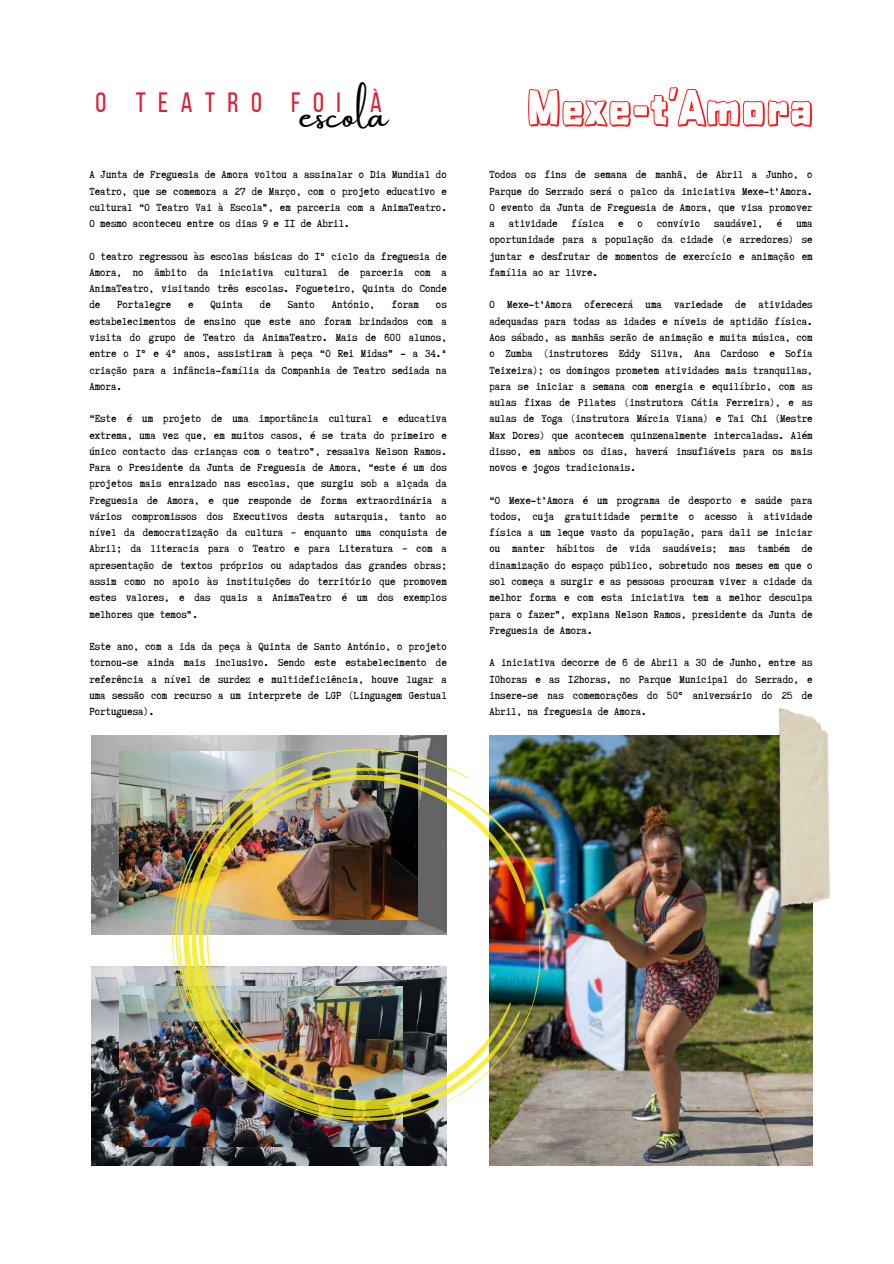
<style>
.page{position:relative;width:894px;height:1264px;background:#fff}
.page>*{position:absolute;margin:0;border:0;box-sizing:border-box;transform-origin:0 0}
.t1{font:50.85px "Rabanera";color:#ff1616}
.t2{font:36.6px "Amsterdam One";color:#000}
.t3{font:27.9px "Bebas Neue";letter-spacing:.445em;color:#dd1e38}
.t4{font:12.15px/16.2px "Truetypewriter Polygl OTT";color:#000;text-align:justify}
</style>
<div class="page">
<img style="left:92px;top:735px;width:354px;height:199px">
<img style="left:119px;top:751px;width:53px;height:168px">
<img style="left:92px;top:966px;width:354px;height:199px">
<img style="left:119px;top:986px;width:284px;height:160px">
<img style="left:489px;top:735px;width:323px;height:430px">
<img style="left:469px;top:767px;width:81px;height:354px">
<svg style="left:267px;top:1121px;width:82px;height:1px"></svg>
<img style="left:172px;top:748px;width:297px;height:342px">
<img style="left:175px;top:755px;width:148px;height:114px">
<img style="left:175px;top:869px;width:366px;height:252px">
<img style="left:779px;top:708px;width:49px;height:198px">
<h2 class="t2" style="left:299px;top:95px;width:90px">escola</h2>
<h3 class="t3" style="left:96px;top:91px;width:287px">O TEATRO FOI À</h3>
<h1 class="t1" style="left:525px;top:74px;width:288px">Mexe-t’Amora</h1>
<p class="t4" style="left:89px;top:166px;width:359px">A Junta de Freguesia de Amora voltou a assinalar o Dia Mundial do Teatro, que se comemora a 27 de Março, com o projeto educativo e cultural “O Teatro Vai à Escola”, em parceria com a AnimaTeatro.<br>O mesmo aconteceu entre os dias 9 e 11 de Abril.</p>
<p class="t4" style="left:89px;top:248px;width:359px">O teatro regressou às escolas básicas do 1º ciclo da freguesia de Amora, no âmbito da iniciativa cultural de parceria com a AnimaTeatro, visitando três escolas. Fogueteiro, Quinta do Conde de</p>
<p class="t4" style="left:117px;top:297px;width:56px">Portalegre</p>
<p class="t4" style="left:188px;top:297px;width:7px">e</p>
<p class="t4" style="left:210px;top:297px;width:34px">Quinta</p>
<p class="t4" style="left:260px;top:297px;width:12px">de</p>
<p class="t4" style="left:287px;top:297px;width:29px">Santo</p>
<p class="t4" style="left:331px;top:297px;width:45px">António,</p>
<p class="t4" style="left:392px;top:297px;width:29px">foram</p>
<p class="t4" style="left:89px;top:297px;width:359px;text-indent:346px">os estabelecimentos de ensino que este ano foram brindados com a visita do grupo de Teatro da AnimaTeatro. Mais de 600 alunos, entre o 1º e 4º anos, assistiram à peça “O Rei Midas” - a 34.ª criação para a infância-família da Companhia de Teatro sediada na Amora.</p>
<p class="t4" style="left:89px;top:410px;width:359px">“Este é um projeto de uma importância cultural e educativa extrema, uma vez que, em muitos casos, é se trata do primeiro e único contacto das crianças com o teatro”, ressalva Nelson Ramos.<br>Para o Presidente da Junta de Freguesia de Amora, “este é um dos projetos mais enraizado nas escolas, que surgiu sob a alçada da Freguesia de Amora, e que responde de forma extraordinária a vários compromissos dos Executivos desta autarquia, tanto ao nível da democratização da cultura – enquanto uma conquista de Abril; da literacia para o Teatro e para Literatura – com a apresentação de textos próprios ou adaptados das grandes obras; assim como no apoio às instituições do território que promovem estes valores, e das quais a AnimaTeatro é um dos exemplos melhores que temos”.</p>
<p class="t4" style="left:89px;top:638px;width:359px">Este ano, com a ida da peça à Quinta de Santo António, o projeto tornou-se ainda mais inclusivo. Sendo este estabelecimento de referência a nível de surdez e multideficiência, houve lugar a uma sessão com recurso a um interprete de LGP (Linguagem Gestual Portuguesa).</p>
<p class="t4" style="left:489px;top:166px;width:324px">Todos os fins de semana de manhã, de Abril a Junho, o Parque do Serrado será o palco da iniciativa Mexe-t'Amora.<br>O evento da Junta de Freguesia de Amora, que visa promover a atividade física e o convívio saudável, é uma oportunidade para a população da cidade (e arredores) se juntar e desfrutar de momentos de exercício e animação em família ao ar livre.</p>
<p class="t4" style="left:489px;top:297px;width:324px">O Mexe-t'Amora oferecerá uma variedade de atividades adequadas para todas as idades e níveis de aptidão física.<br>Aos sábado, as manhãs serão de animação e muita música, com o Zumba (instrutores Eddy Silva, Ana Cardoso e Sofia Teixeira); os domingos prometem atividades mais tranquilas, para se iniciar a semana com energia e equilíbrio, com as aulas fixas de Pilates (instrutora Cátia Ferreira), e as aulas de Yoga (instrutora Márcia Viana) e Tai Chi (Mestre Max Dores) que acontecem quinzenalmente intercaladas. Além disso, em ambos os dias, haverá insufláveis para os mais novos e jogos tradicionais.</p>
<p class="t4" style="left:489px;top:492px;width:324px">“O Mexe-t’Amora é um programa de desporto e saúde para todos, cuja gratuitidade permite o acesso à atividade física a um leque vasto da população, para dali se iniciar ou manter hábitos de vida saudáveis; mas também de dinamização do espaço público, sobretudo nos meses em que o sol começa a surgir e as pessoas procuram viver a cidade da melhor forma e com esta iniciativa tem a melhor desculpa para o fazer”, explana Nelson Ramos, presidente da Junta de Freguesia de Amora.</p>
<p class="t4" style="left:489px;top:654px;width:324px">A iniciativa decorre de 6 de Abril a 30 de Junho, entre as 10horas e as 12horas, no Parque Municipal do Serrado, e insere-se nas comemorações do 50º aniversário do 25 de Abril, na freguesia de Amora.</p>
</div>
